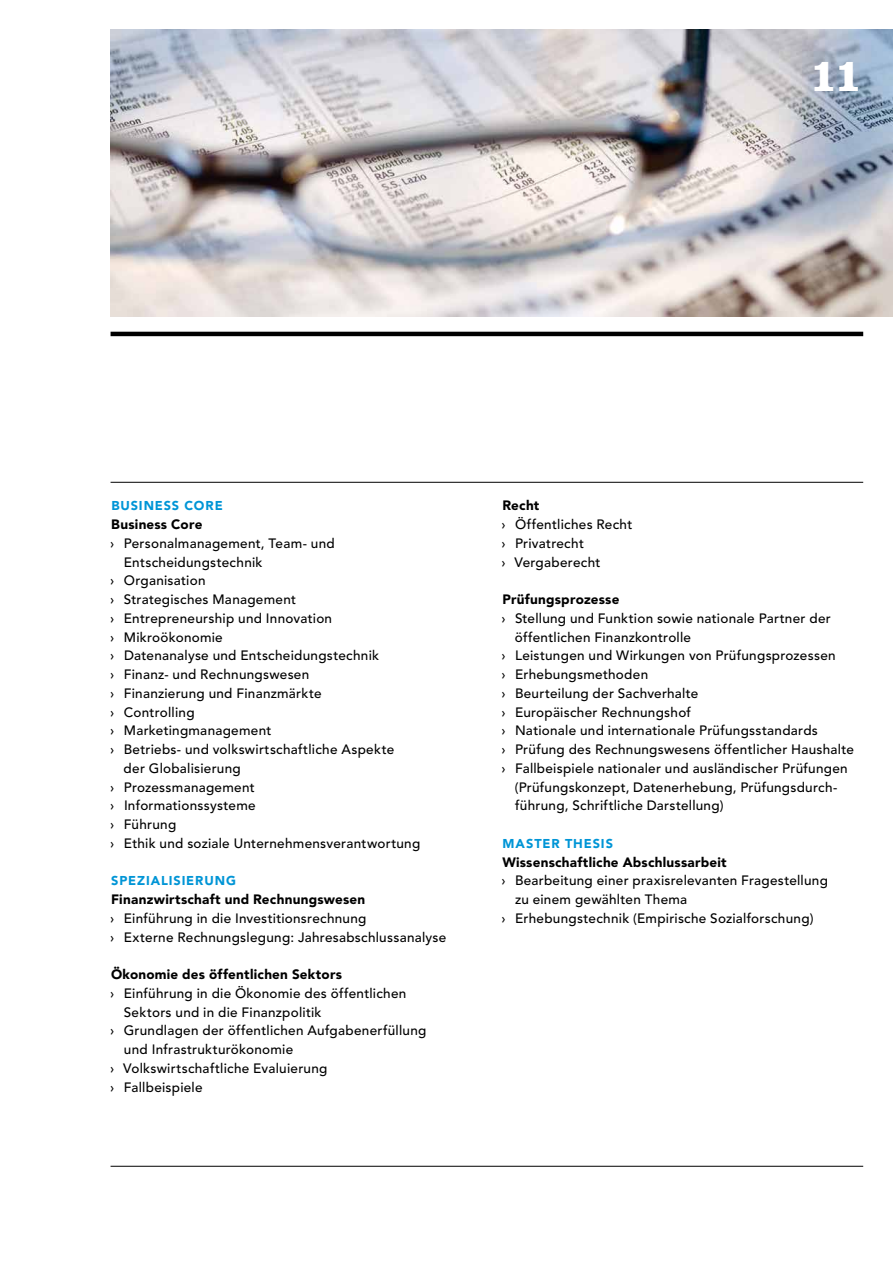
<style>
.page{position:relative;width:893px;height:1263px;background:#fff}
.page>*{position:absolute;margin:0;border:0;box-sizing:border-box;transform-origin:0 0}
.t1{font:700 48px "Clarendon LT Std";color:#fff}
.t2{font:500 13.5px/18.8px "Avenir LT Std";letter-spacing:.02em;color:#000}
.t3{font:900 13.5px "Avenir LT Std";letter-spacing:.015em;color:#000}
.t4{font:900 12.75px "Avenir LT Std";letter-spacing:.07em;color:#0095d6}
</style>
<div class="page">
<img style="left:111px;top:30px;width:782px;height:287px">
<hr style="left:111px;top:332px;width:752px;height:4px;background:#000">
<hr style="left:111px;top:482px;width:752px;height:1px;background:#000">
<hr style="left:111px;top:1166px;width:752px;height:1px;background:#000">
<h1 class="t1" style="left:809px;top:46px;width:56px">11</h1>
<p class="t4" style="left:111px;top:498px;width:113px">BUSINESS CORE</p>
<p class="t3" style="left:111px;top:516px;width:93px">Business Core</p>
<p class="t2" style="left:110px;top:534px;width:226px">› Personalmanagement, Team- und</p>
<p class="t2" style="left:124px;top:553px;width:140px">Entscheidungstechnik</p>
<p class="t2" style="left:110px;top:572px;width:97px">› Organisation</p>
<p class="t2" style="left:110px;top:590px;width:188px">› Strategisches Management</p>
<p class="t2" style="left:110px;top:609px;width:223px">› Entrepreneurship und Innovation</p>
<p class="t2" style="left:110px;top:628px;width:114px">› Mikroökonomie</p>
<p class="t2" style="left:110px;top:647px;width:271px">› Datenanalyse und Entscheidungstechnik</p>
<p class="t2" style="left:110px;top:665px;width:201px">› Finanz- und Rechnungswesen</p>
<p class="t2" style="left:110px;top:684px;width:213px">› Finanzierung und Finanzmärkte</p>
<p class="t2" style="left:110px;top:703px;width:86px">› Controlling</p>
<p class="t2" style="left:110px;top:722px;width:163px">› Marketingmanagement</p>
<p class="t2" style="left:110px;top:740px;width:286px">› Betriebs- und volkswirtschaftliche Aspekte</p>
<p class="t2" style="left:124px;top:759px;width:119px">der Globalisierung</p>
<p class="t2" style="left:110px;top:778px;width:146px">› Prozessmanagement</p>
<p class="t2" style="left:110px;top:797px;width:147px">› Informationssysteme</p>
<p class="t2" style="left:110px;top:815px;width:68px">› Führung</p>
<p class="t2" style="left:110px;top:834px;width:312px">› Ethik und soziale Unternehmensverantwortung</p>
<p class="t4" style="left:111px;top:873px;width:126px">SPEZIALISIERUNG</p>
<p class="t3" style="left:111px;top:891px;width:256px">Finanzwirtschaft und Rechnungswesen</p>
<p class="t2" style="left:110px;top:909px;width:338px">› Einführung in die Investitionsrechnung<br>› Externe Rechnungslegung: Jahresabschlussanalyse</p>
<p class="t3" style="left:111px;top:966px;width:233px">Ökonomie des öffentlichen Sektors</p>
<p class="t2" style="left:110px;top:984px;width:298px">› Einführung in die Ökonomie des öffentlichen</p>
<p class="t2" style="left:124px;top:1003px;width:199px">Sektors und in die Finanzpolitik</p>
<p class="t2" style="left:110px;top:1022px;width:318px">› Grundlagen der öffentlichen Aufgabenerfüllung</p>
<p class="t2" style="left:124px;top:1040px;width:171px">und Infrastrukturökonomie</p>
<p class="t2" style="left:110px;top:1059px;width:219px">› Volkswirtschaftliche Evaluierung</p>
<p class="t2" style="left:110px;top:1078px;width:94px">› Fallbeispiele</p>
<p class="t3" style="left:502px;top:497px;width:38px">Recht</p>
<p class="t2" style="left:501px;top:515px;width:133px">› Öffentliches Recht › Privatrecht<br>› Vergaberecht</p>
<p class="t3" style="left:502px;top:591px;width:118px">Prüfungsprozesse</p>
<p class="t2" style="left:501px;top:609px;width:331px">› Stellung und Funktion sowie nationale Partner der</p>
<p class="t2" style="left:515px;top:628px;width:178px">öffentlichen Finanzkontrolle</p>
<p class="t2" style="left:501px;top:647px;width:336px">› Leistungen und Wirkungen von Prüfungsprozessen</p>
<p class="t2" style="left:501px;top:665px;width:148px">› Erhebungsmethoden</p>
<p class="t2" style="left:501px;top:684px;width:198px">› Beurteilung der Sachverhalte</p>
<p class="t2" style="left:501px;top:703px;width:191px">› Europäischer Rechnungshof</p>
<p class="t2" style="left:501px;top:722px;width:318px">› Nationale und internationale Prüfungsstandards</p>
<p class="t2" style="left:501px;top:740px;width:354px">› Prüfung des Rechnungswesens öffentlicher Haushalte</p>
<p class="t2" style="left:501px;top:759px;width:348px">› Fallbeispiele nationaler und ausländischer Prüfungen</p>
<p class="t2" style="left:515px;top:778px;width:324px">(Prüfungskonzept, Datenerhebung, Prüfungsdurch-</p>
<p class="t2" style="left:515px;top:797px;width:210px">führung, Schriftliche Darstellung)</p>
<p class="t4" style="left:503px;top:836px;width:112px">MASTER THESIS</p>
<p class="t3" style="left:502px;top:854px;width:226px">Wissenschaftliche Abschlussarbeit</p>
<p class="t2" style="left:501px;top:872px;width:328px">› Bearbeitung einer praxisrelevanten Fragestellung</p>
<p class="t2" style="left:515px;top:890px;width:174px">zu einem gewählten Thema</p>
<p class="t2" style="left:501px;top:909px;width:314px">› Erhebungstechnik (Empirische Sozialforschung)</p>
</div>
